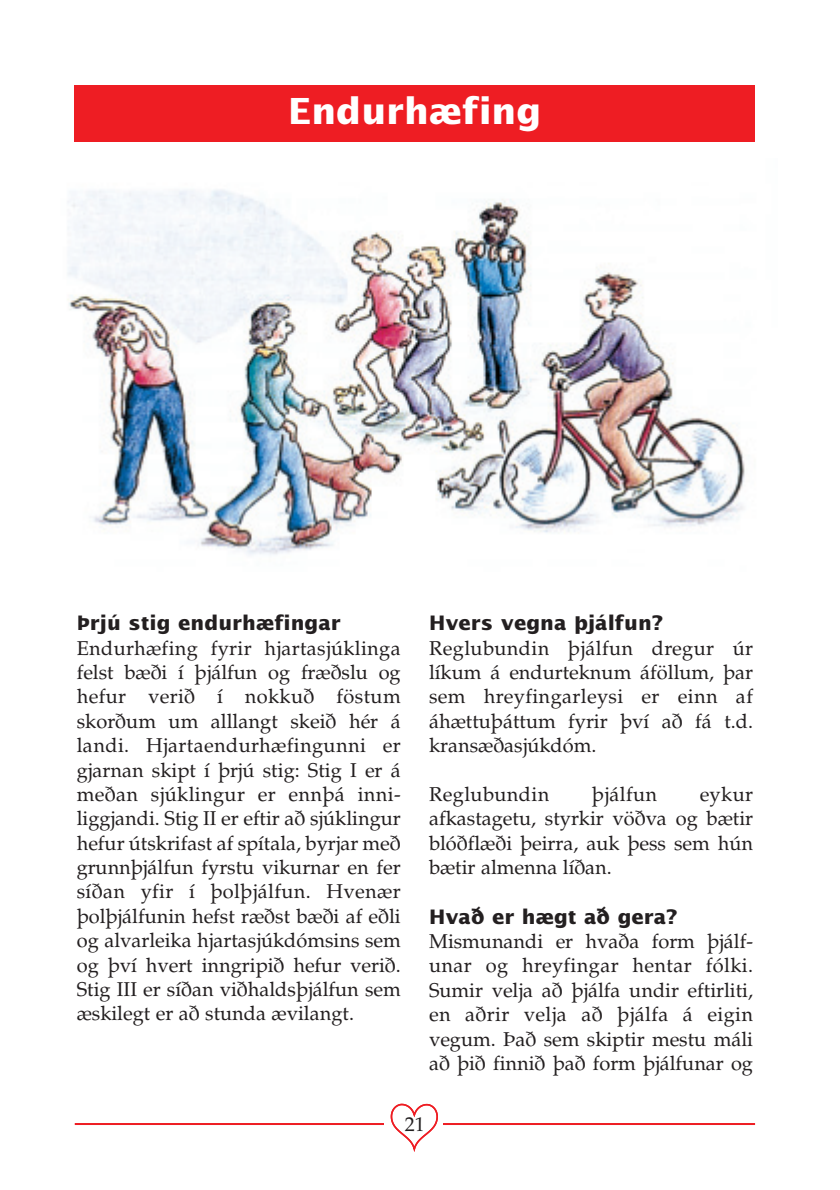
<style>
.page{position:relative;width:840px;height:1190px;background:#fff}
.page>*{position:absolute;margin:0;border:0;box-sizing:border-box;transform-origin:0 0}
.t1{font:700 36px "Lucida Sans";color:#fff}
.t2{font:20px/24.4px "Palatino";color:#231f20;text-align:justify}
.t3{font:700 20px "Lucida Sans";color:#231f20}
.t4{font:20px "Palatino";letter-spacing:.02em;color:#231f20}
</style>
<div class="page">
<div style="left:75px;top:85px;width:680px;height:57px;background:#ee1d23"></div>
<img style="left:67px;top:190px;width:678px;height:365px">
<hr style="left:75px;top:1123px;width:680px;height:2px;background:#ee1d23">
<div style="left:385px;top:1100px;width:58px;height:55px;background:#fff"></div>
<svg style="left:390px;top:1103px;width:48px;height:49px"></svg>
<h1 class="t1" style="left:288px;top:96px;width:255px">Endurhæfing</h1>
<p class="t3" style="left:77px;top:615px;width:266px">Þrjú stig endurhæfingar</p>
<p class="t2" style="left:77px;top:638px;width:326px">Endurhæfing fyrir hjartasjúklinga felst bæði í þjálfun og fræðslu og hefur verið í nokkuð föstum skorðum um alllangt skeið hér á landi. Hjartaendurhæfingunni er gjarnan skipt í þrjú stig: Stig I er á meðan sjúklingur er ennþá inni&shy;liggjandi. Stig II er eftir að sjúklingur hefur útskrifast af spítala, byrjar með grunnþjálfun fyrstu vikurnar en fer síðan yfir í þolþjálfun. Hvenær þolþjálfunin hefst ræðst bæði af eðli og alvarleika hjartasjúkdómsins sem og því hvert inngripið hefur verið.<br>Stig III er síðan viðhaldsþjálfun sem æskilegt er að stunda ævilangt.</p>
<p class="t3" style="left:429px;top:615px;width:236px">Hvers vegna þjálfun?</p>
<p class="t2" style="left:429px;top:638px;width:326px">Reglubundin þjálfun dregur úr líkum á endurteknum áföllum, þar sem hreyfingarleysi er einn af áhættuþáttum fyrir því að fá t.d. kransæðasjúkdóm.</p>
<p class="t4" style="left:429px;top:786px;width:122px">Reglubundin</p>
<p class="t4" style="left:592px;top:786px;width:67px">þjálfun</p>
<p class="t2" style="left:429px;top:784px;width:326px;text-indent:271px">eykur afkastagetu, styrkir vöðva og bætir blóðflæði þeirra, auk þess sem hún bætir almenna líðan.</p>
<p class="t3" style="left:429px;top:908px;width:250px">Hvað er hægt að gera?</p>
<p class="t2" style="left:429px;top:931px;width:326px">Mismunandi er hvaða form þjálf&shy;unar og hreyfingar hentar fólki.<br>Sumir velja að þjálfa undir eftirliti, en aðrir velja að þjálfa á eigin vegum. Það sem skiptir mestu máli að þið finnið það form þjálfunar og</p>
<p class="t2" style="left:405px;top:1115px;width:21px">21</p>
</div>
